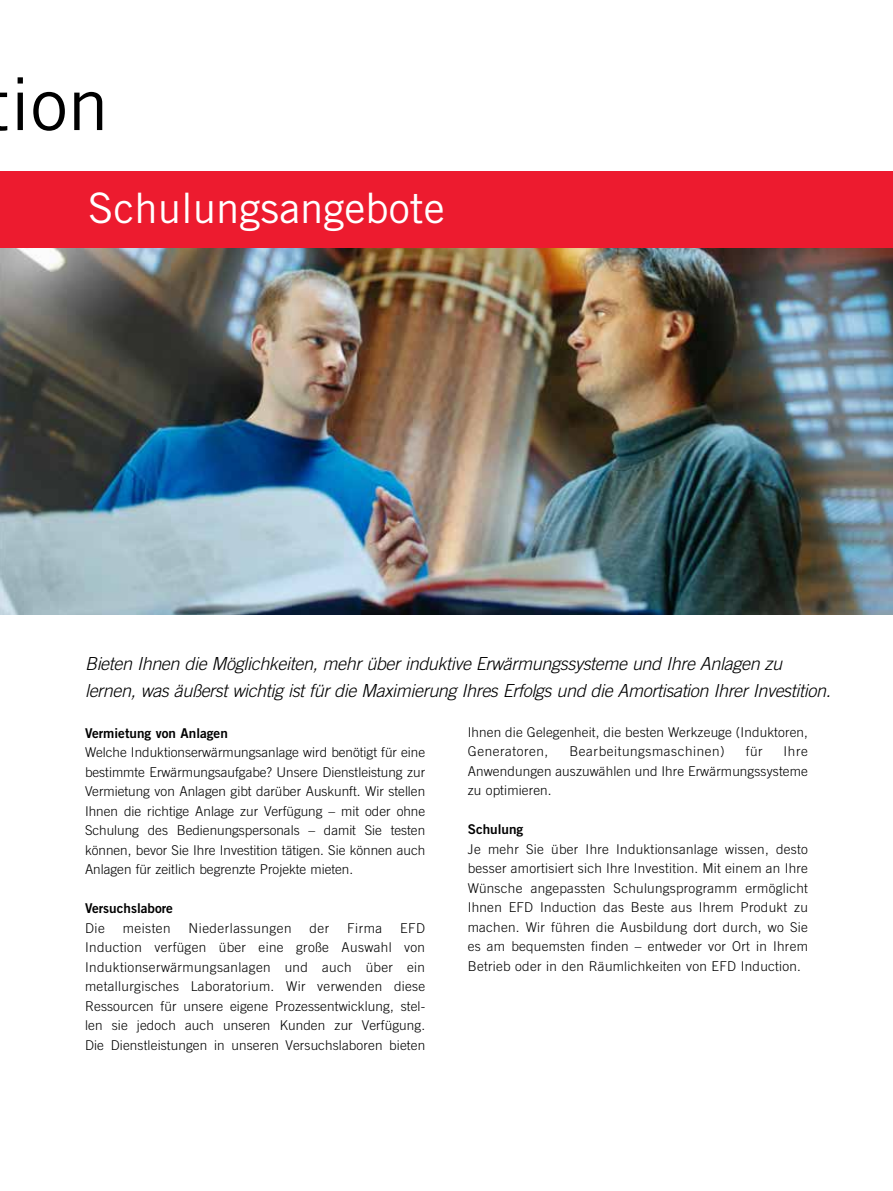
<style>
.page{position:relative;width:893px;height:1191px;background:#fff}
.page>*{position:absolute;margin:0;border:0;box-sizing:border-box;transform-origin:0 0}
.t1{font:72px "Trade Gothic LT Std";color:#000}
.t2{font:42px "Trade Gothic LT Std";color:#fff}
.t3{font:italic 300 18px/27px "Trade Gothic LT Std";letter-spacing:-.02em;color:#000}
.t4{font:300 13.5px/19.5px "Trade Gothic LT Std";letter-spacing:.01em;color:#000;text-align:justify}
.t5{font:13.5px "Trade Gothic Bold Two";color:#000}
.t6{font:300 13.5px "Trade Gothic LT Std";letter-spacing:.035em;color:#000}
.t7{font:300 13.5px "Trade Gothic LT Std";letter-spacing:.045em;color:#000}
</style>
<div class="page">
<div style="left:0;top:172px;width:893px;height:85px;background:#ed1b2f"></div>
<img style="left:0;top:248px;width:893px;height:366px">
<h1 class="t1" style="left:10px;top:61px;width:100px">ion</h1>
<h2 class="t2" style="left:88px;top:183px;width:359px">Schulungsangebote</h2>
<h3 class="t3" style="left:85px;top:650px;width:747px">Bieten Ihnen die Möglichkeiten, mehr über induktive Erwärmungssysteme und Ihre Anlagen zu lernen, was äußerst wichtig ist für die Maximierung Ihres Erfolgs und die Amortisation Ihrer Investition.</h3>
<p class="t5" style="left:85px;top:724px;width:144px">Vermietung von Anlagen</p>
<p class="t4" style="left:85px;top:742px;width:342px">Welche Induktionserwärmungsanlage wird benötigt für eine bestimmte Erwärmungsaufgabe? Unsere Dienstleistung zur Vermietung von Anlagen gibt darüber Auskunft. Wir stellen Ihnen die richtige Anlage zur Verfügung – mit oder ohne Schulung des Bedienungspersonals – damit Sie testen können, bevor Sie Ihre Investition tätigen. Sie können auch Anlagen für zeitlich begrenzte Projekte mieten.</p>
<p class="t5" style="left:85px;top:900px;width:90px">Versuchslabore</p>
<p class="t4" style="left:85px;top:918px;width:21px">Die</p>
<p class="t6" style="left:123px;top:920px;width:49px">meisten</p>
<p class="t6" style="left:189px;top:920px;width:104px">Niederlassungen</p>
<p class="t4" style="left:310px;top:918px;width:21px">der</p>
<p class="t4" style="left:347px;top:918px;width:36px">Firma</p>
<p class="t4" style="left:468px;top:722px;width:342px">Ihnen die Gelegenheit, die besten Werkzeuge (Induktoren,<br>Generatoren,</p>
<p class="t7" style="left:569px;top:743px;width:157px">Bearbeitungsmaschinen)</p>
<p class="t4" style="left:746px;top:741px;width:18px">für</p>
<p class="t4" style="left:468px;top:741px;width:342px;text-indent:316px">Ihre Anwendungen auszuwählen und Ihre Erwärmungssysteme zu optimieren.</p>
<p class="t5" style="left:468px;top:821px;width:57px">Schulung</p>
<p class="t4" style="left:468px;top:839px;width:342px">Je mehr Sie über Ihre Induktionsanlage wissen, desto besser amortisiert sich Ihre Investition. Mit einem an Ihre Wünsche angepassten Schulungsprogramm ermöglicht Ihnen EFD Induction das Beste aus Ihrem Produkt zu machen. Wir führen die Ausbildung dort durch, wo Sie es am bequemsten finden – entweder vor Ort in Ihrem Betrieb oder in den Räumlichkeiten von EFD Induction.</p>
<p class="t4" style="left:85px;top:918px;width:342px;text-indent:315px">EFD Induction verfügen über eine große Auswahl von Induktionserwärmungsanlagen und auch über ein metallurgisches Laboratorium. Wir verwenden diese Ressourcen für unsere eigene Prozessentwicklung, stel&shy;len sie jedoch auch unseren Kunden zur Verfügung.<br>Die Dienstleistungen in unseren Versuchslaboren bieten</p>
</div>
